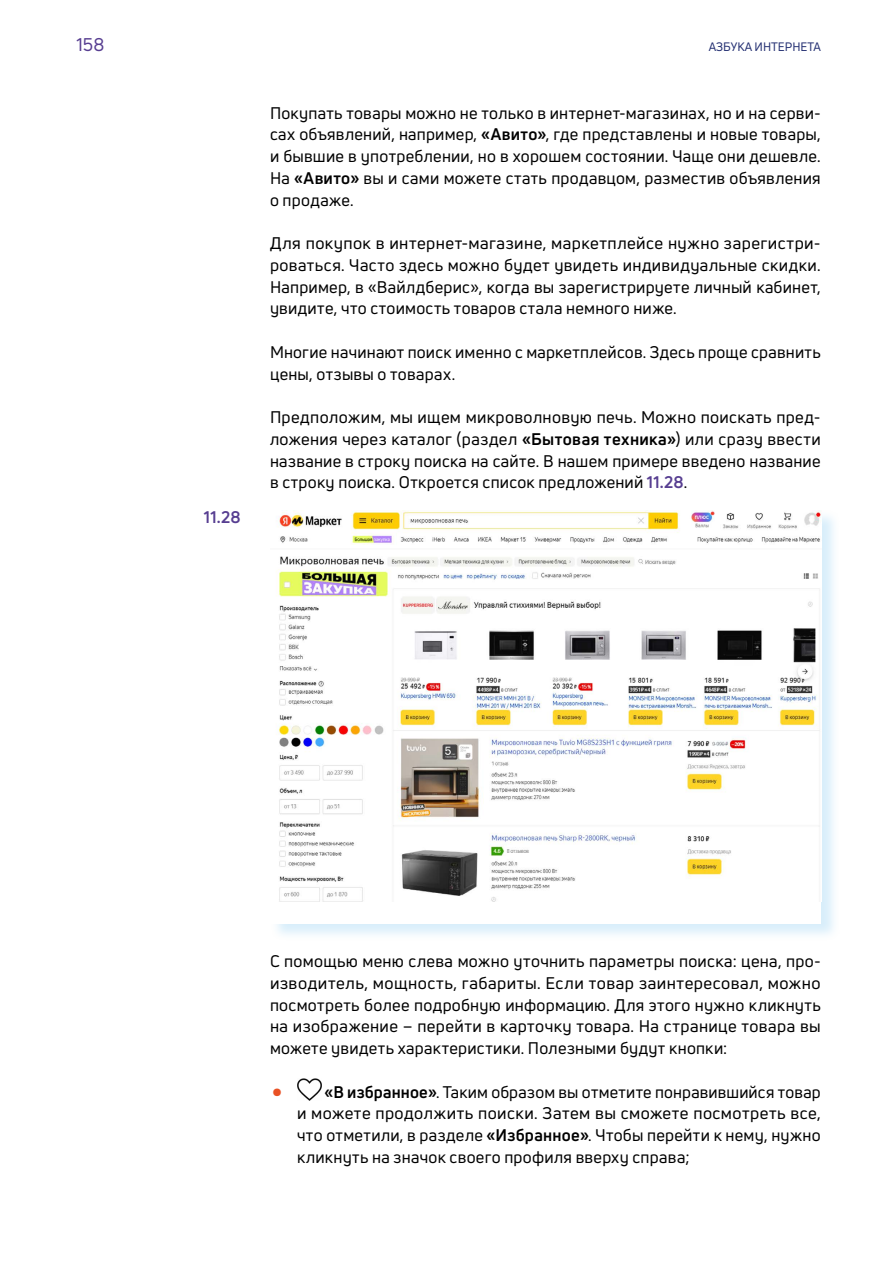
<style>
.page{position:relative;width:893px;height:1263px;background:#fff}
.page>*{position:absolute;margin:0;border:0;box-sizing:border-box;transform-origin:0 0}
.t1{font:18px "Uni Neue";color:#573e91}
.t2{font:16.5px/21.8px "Uni Neue";letter-spacing:.015em;color:#000;text-align:justify}
.t3{font:700 16.5px "Uni Neue";color:#573e91}
.t4{font:12px "Uni Neue";color:#243072}
.s1{font-weight:700}
.s2{font-weight:700;color:#573e91}
.s3{font-size:39px;color:#e95124}
</style>
<div class="page">
<img style="left:297px;top:1079px;width:24px;height:21px">
<div style="left:271px;top:509px;width:569px;height:432px;background:#91cff3;opacity:.35"></div>
<div style="left:270px;top:510px;width:551px;height:413px;background:#fff"></div>
<img style="left:278px;top:510px;width:543px;height:392px">
<p class="t1" style="left:77px;top:33px;width:29px">158</p>
<p class="t4" style="left:709px;top:39px;width:114px">АЗБУКА ИНТЕРНЕТА</p>
<p class="t3" style="left:204px;top:506px;width:38px">11.28</p>
<p class="t2" style="left:270px;top:102px;width:552px">Покупать товары можно не только в интернет-магазинах, но и на серви&shy;сах объявлений, например, <span class="s1">«Авито»</span>, где представлены и новые товары, и бывшие в употреблении, но в хорошем состоянии. Чаще они дешевле.<br>На <span class="s1">«Авито»</span> вы и сами можете стать продавцом, разместив объявления о продаже.</p>
<p class="t2" style="left:270px;top:232px;width:552px">Для покупок в интернет-магазине, маркетплейсе нужно зарегистри&shy;роваться. Часто здесь можно будет увидеть индивидуальные скидки.<br>Например, в «Вайлдберис», когда вы зарегистрируете личный кабинет, увидите, что стоимость товаров стала немного ниже.</p>
<p class="t2" style="left:270px;top:341px;width:552px">Многие начинают поиск именно с маркетплейсов. Здесь проще сравнить цены, отзывы о товарах.</p>
<p class="t2" style="left:270px;top:406px;width:552px">Предположим, мы ищем микроволновую печь. Можно поискать пред&shy;ложения через каталог (раздел <span class="s1">«Бытовая техника»</span>) или сразу ввести название в строку поиска на сайте. В нашем примере введено название в строку поиска. Откроется список предложений <span class="s2">11.28</span>.</p>
<p class="t2" style="left:270px;top:950px;width:552px">С помощью меню слева можно уточнить параметры поиска: цена, про&shy;изводитель, мощность, габариты. Если товар заинтересовал, можно посмотреть более подробную информацию. Для этого нужно кликнуть на изображение – перейти в карточку товара. На странице товара вы можете увидеть характеристики. Полезными будут кнопки:</p>
<p class="t2" style="left:297px;top:1080px;width:525px;text-indent:-27px"><span class="s3">•</span> <span class="s1">«В избранное»</span>. Таким образом вы отметите понравившийся товар и можете продолжить поиски. Затем вы сможете посмотреть все, что отметили, в разделе <span class="s1">«Избранное»</span>. Чтобы перейти к нему, нужно кликнуть на значок своего профиля вверху справа;</p>
</div>
